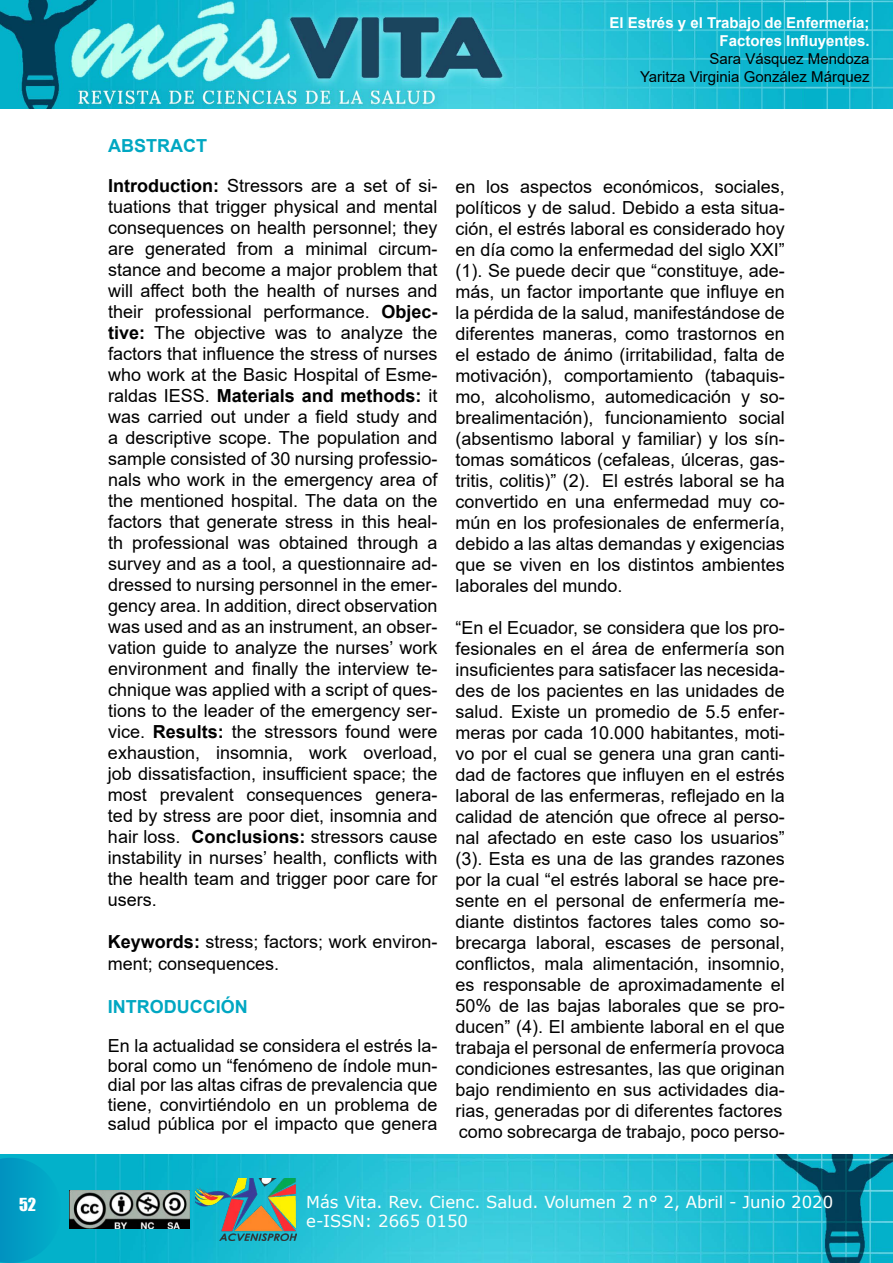
<style>
.page{position:relative;width:893px;height:1263px;background:#fff}
.page>*{position:absolute;margin:0;border:0;box-sizing:border-box;transform-origin:0 0}
.t1{font:18px/21px "Arial";color:#000;text-align:justify}
.t2{font:700 18px "Arial";color:#00a7c2}
.t3{font:16.5px/19.8px "Verdana";color:#fffffd}
.t4{font:16.5px "Impact";color:#fff}
.t5{font:700 15px/18px "Arial";color:#fff;text-align:right}
.t6{font:15px/18px "Arial";color:#000;text-align:right}
.s1{font-weight:700}
</style>
<div class="page">
<img style="left:0;top:1155px;width:893px;height:108px">
<svg style="left:0;top:1158px;width:61px;height:105px;background:#01a1c4"></svg>
<img style="left:70px;top:1191px;width:119px;height:38px">
<img style="left:195px;top:1179px;width:102px;height:62px">
<img style="left:0;top:0;width:807px;height:108px">
<img style="left:807px;top:0;width:86px;height:108px">
<p class="t4" style="left:19px;top:1192px;width:18px">52</p>
<p class="t5" style="left:609px;top:13px;width:262px">El Estrés y el Trabajo de Enfermería;<br>Factores Influyentes.</p>
<p class="t6" style="left:640px;top:49px;width:231px">Sara Vásquez Mendoza<br>Yaritza Virginia González Márquez</p>
<p class="t2" style="left:108px;top:133px;width:100px">ABSTRACT</p>
<p class="t1" style="left:108px;top:175px;width:331px"><span class="s1">Introduction:</span> Stressors are a set of si&shy;tuations that trigger physical and mental consequences on health personnel; they are generated from a minimal circum&shy;stance and become a major problem that will affect both the health of nurses and their professional performance. <span class="s1">Objec&shy;tive:</span> The objective was to analyze the factors that influence the stress of nurses who work at the Basic Hospital of Esme&shy;raldas IESS. <span class="s1">Materials and methods:</span> it was carried out under a field study and a descriptive scope. The population and sample consisted of 30 nursing professio&shy;nals who work in the emergency area of the mentioned hospital. The data on the factors that generate stress in this heal&shy;th professional was obtained through a survey and as a tool, a questionnaire ad&shy;dressed to nursing personnel in the emer&shy;gency area. In addition, direct observation was used and as an instrument, an obser&shy;vation guide to analyze the nurses’ work environment and finally the interview te&shy;chnique was applied with a script of ques&shy;tions to the leader of the emergency ser&shy;vice. <span class="s1">Results:</span> the stressors found were exhaustion, insomnia, work overload, job dissatisfaction, insufficient space; the most prevalent consequences genera&shy;ted by stress are poor diet, insomnia and hair loss. <span class="s1">Conclusions:</span> stressors cause instability in nurses’ health, conflicts with the health team and trigger poor care for users.</p>
<p class="t1" style="left:108px;top:931px;width:331px;line-height:21.6px"><span class="s1">Keywords:</span> stress; factors; work environ&shy;ment; consequences.</p>
<p class="t2" style="left:108px;top:994px;width:141px">INTRODUCCIÓN</p>
<p class="t1" style="left:108px;top:1036px;width:331px;line-height:19.5px">En la actualidad se considera el estrés la&shy;boral como un “fenómeno de índole mun&shy;dial por las altas cifras de prevalencia que tiene, convirtiéndolo en un problema de salud pública por el impacto que genera</p>
<p class="t1" style="left:455px;top:176px;width:331px">en los aspectos económicos, sociales, políticos y de salud. Debido a esta situa&shy;ción, el estrés laboral es considerado hoy en día como la enfermedad del siglo XXI” (1). Se puede decir que “constituye, ade&shy;más, un factor importante que influye en la pérdida de la salud, manifestándose de diferentes maneras, como trastornos en el estado de ánimo (irritabilidad, falta de motivación), comportamiento (tabaquis&shy;mo, alcoholismo, automedicación y so&shy;brealimentación), funcionamiento social (absentismo laboral y familiar) y los sín&shy;tomas somáticos (cefaleas, úlceras, gas&shy;tritis, colitis)” (2). El estrés laboral se ha convertido en una enfermedad muy co&shy;mún en los profesionales de enfermería, debido a las altas demandas y exigencias que se viven en los distintos ambientes laborales del mundo.</p>
<p class="t1" style="left:455px;top:617px;width:331px;text-align:left">“En el Ecuador, se considera que los pro&shy;fesionales en el área de enfermería son insuficientes para satisfacer las necesida&shy;des de los pacientes en las unidades de salud. Existe un promedio de 5.5 enfer&shy;meras por cada 10.000 habitantes, moti&shy;vo por el cual se genera una gran canti&shy;dad de factores que influyen en el estrés laboral de las enfermeras, reflejado en la calidad de atención que ofrece al perso&shy;nal afectado en este caso los usuarios” (3). Esta es una de las grandes razones por la cual “el estrés laboral se hace pre&shy;sente en el personal de enfermería me&shy;diante distintos factores tales como so&shy;brecarga laboral, escases de personal, conflictos, mala alimentación, insomnio, es responsable de aproximadamente el 50% de las bajas laborales que se pro&shy;ducen” (4). El ambiente laboral en el que trabaja el personal de enfermería provoca condiciones estresantes, las que originan bajo rendimiento en sus actividades dia&shy;rias, generadas por di diferentes factores como sobrecarga de trabajo, poco perso-</p>
<p class="t3" style="left:306px;top:1191px;width:529px">Más Vita. Rev. Cienc. Salud. Volumen 2 n° 2, Abril - Junio 2020 e-ISSN: 2665 0150</p>
</div>
